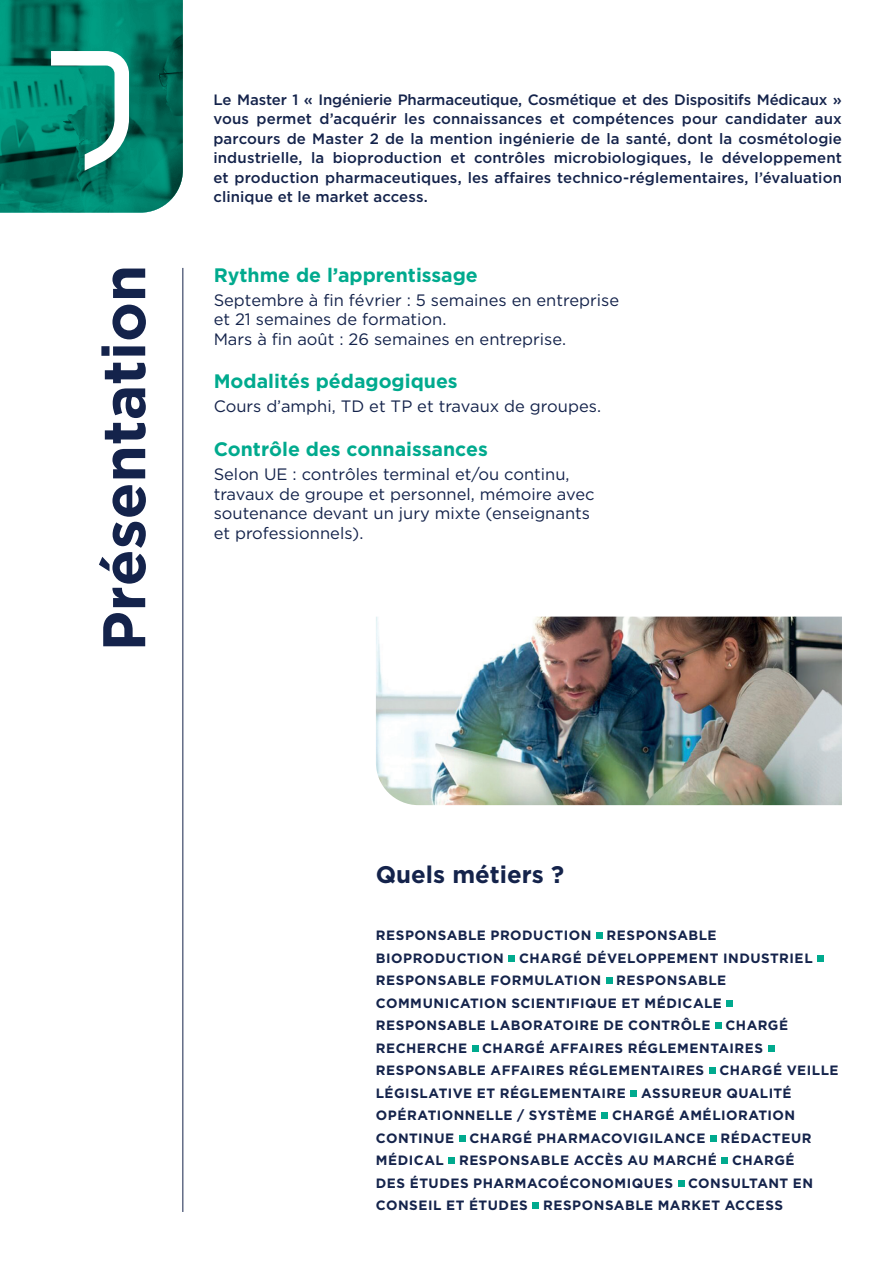
<style>
.page{position:relative;width:893px;height:1263px;background:#fff}
.page>*{position:absolute;margin:0;border:0;box-sizing:border-box;transform-origin:0 0}
.t1{font:700 60px "Gotham";color:#14234b}
.P2-QUEL_METIER___-_q{font:700 24px "Gotham";color:#14234b}
.P2-PRESENTATION-titr{font:700 19.5px "Gotham";color:#00aa8e}
.P2-PRESENTATION-sou{font:16.5px/19.8px "Gotham";color:#14234b}
.P2-intro_haut{font:500 15px/19.5px "Gotham";letter-spacing:.005em;color:#14234b;text-align:justify}
.P2-QUEL_METIER___-_s{font:700 13.5px/22.5px "Gotham";letter-spacing:.04em;color:#14234b}
</style>
<div class="page">
<img style="left:376px;top:617px;width:466px;height:188px">
<div style="left:596px;top:932px;width:7px;height:7px;background:#00aa8e"></div>
<svg style="left:509px;top:955px;width:6px;height:6px"></svg>
<div style="left:817px;top:955px;width:7px;height:6px;background:#00aa8e"></div>
<div style="left:606px;top:977px;width:6px;height:7px;background:#00aa8e"></div>
<div style="left:726px;top:1000px;width:7px;height:6px;background:#00aa8e"></div>
<div style="left:715px;top:1022px;width:7px;height:7px;background:#00aa8e"></div>
<svg style="left:472px;top:1045px;width:6px;height:6px"></svg>
<svg style="left:768px;top:1045px;width:6px;height:6px"></svg>
<div style="left:709px;top:1067px;width:7px;height:7px;background:#00aa8e"></div>
<div style="left:630px;top:1090px;width:7px;height:6px;background:#00aa8e"></div>
<div style="left:601px;top:1112px;width:7px;height:7px;background:#00aa8e"></div>
<div style="left:459px;top:1135px;width:7px;height:6px;background:#00aa8e"></div>
<div style="left:710px;top:1135px;width:7px;height:6px;background:#00aa8e"></div>
<div style="left:448px;top:1157px;width:7px;height:7px;background:#00aa8e"></div>
<div style="left:721px;top:1157px;width:7px;height:7px;background:#00aa8e"></div>
<svg style="left:678px;top:1180px;width:6px;height:6px"></svg>
<div style="left:532px;top:1202px;width:7px;height:7px;background:#00aa8e"></div>
<svg style="left:0;top:0;width:183px;height:213px;background:#148572"></svg>
<hr style="left:182px;top:268px;width:1px;height:944px;background:#14234b">
<p class="t1" style="left:89px;top:651px;width:388px;rotate:-90deg">Présentation</p>
<p class="P2-intro_haut" style="left:213px;top:89px;width:630px">Le Master 1 « Ingénierie Pharmaceutique, Cosmétique et des Dispositifs Médicaux » vous permet d’acquérir les connaissances et compétences pour candidater aux parcours de Master 2 de la mention ingénierie de la santé, dont la cosmétologie industrielle, la bioproduction et contrôles microbiologiques, le développement et production pharmaceutiques, les affaires technico-réglementaires, l’évaluation clinique et le market access.</p>
<p class="P2-PRESENTATION-titr" style="left:214px;top:263px;width:266px">Rythme de l’apprentissage</p>
<p class="P2-PRESENTATION-sou" style="left:214px;top:290px;width:407px">Septembre à fin février : 5 semaines en entreprise</p>
<p class="P2-PRESENTATION-sou" style="left:214px;top:309px;width:234px">et 21 semaines de formation.</p>
<p class="P2-PRESENTATION-sou" style="left:214px;top:329px;width:354px">Mars à fin août : 26 semaines en entreprise.</p>
<p class="P2-PRESENTATION-titr" style="left:214px;top:370px;width:246px">Modalités pédagogiques</p>
<p class="P2-PRESENTATION-sou" style="left:214px;top:396px;width:389px">Cours d’amphi, TD et TP et travaux de groupes.</p>
<p class="P2-PRESENTATION-titr" style="left:214px;top:437px;width:276px">Contrôle des connaissances</p>
<p class="P2-PRESENTATION-sou" style="left:214px;top:464px;width:357px">Selon UE : contrôles terminal et/ou continu,</p>
<p class="P2-PRESENTATION-sou" style="left:214px;top:483px;width:382px">travaux de groupe et personnel, mémoire avec</p>
<p class="P2-PRESENTATION-sou" style="left:214px;top:503px;width:378px">soutenance devant un jury mixte (enseignants et professionnels).</p>
<p class="P2-QUEL_METIER___-_q" style="left:376px;top:861px;width:190px">Quels métiers ?</p>
<p class="P2-QUEL_METIER___-_s" style="left:376px;top:924px;width:464px">RESPONSABLE PRODUCTION RESPONSABLE BIOPRODUCTION CHARGÉ DÉVELOPPEMENT INDUSTRIEL RESPONSABLE FORMULATION RESPONSABLE COMMUNICATION SCIENTIFIQUE ET MÉDICALE<br>RESPONSABLE LABORATOIRE DE CONTRÔLE CHARGÉ RECHERCHE CHARGÉ AFFAIRES RÉGLEMENTAIRES RESPONSABLE AFFAIRES RÉGLEMENTAIRES CHARGÉ VEILLE LÉGISLATIVE ET RÉGLEMENTAIRE ASSUREUR QUALITÉ OPÉRATIONNELLE / SYSTÈME CHARGÉ AMÉLIORATION CONTINUE CHARGÉ PHARMACOVIGILANCE RÉDACTEUR MÉDICAL RESPONSABLE ACCÈS AU MARCHÉ CHARGÉ<br>DES ÉTUDES PHARMACOÉCONOMIQUES CONSULTANT EN CONSEIL ET ÉTUDES RESPONSABLE MARKET ACCESS</p>
</div>
